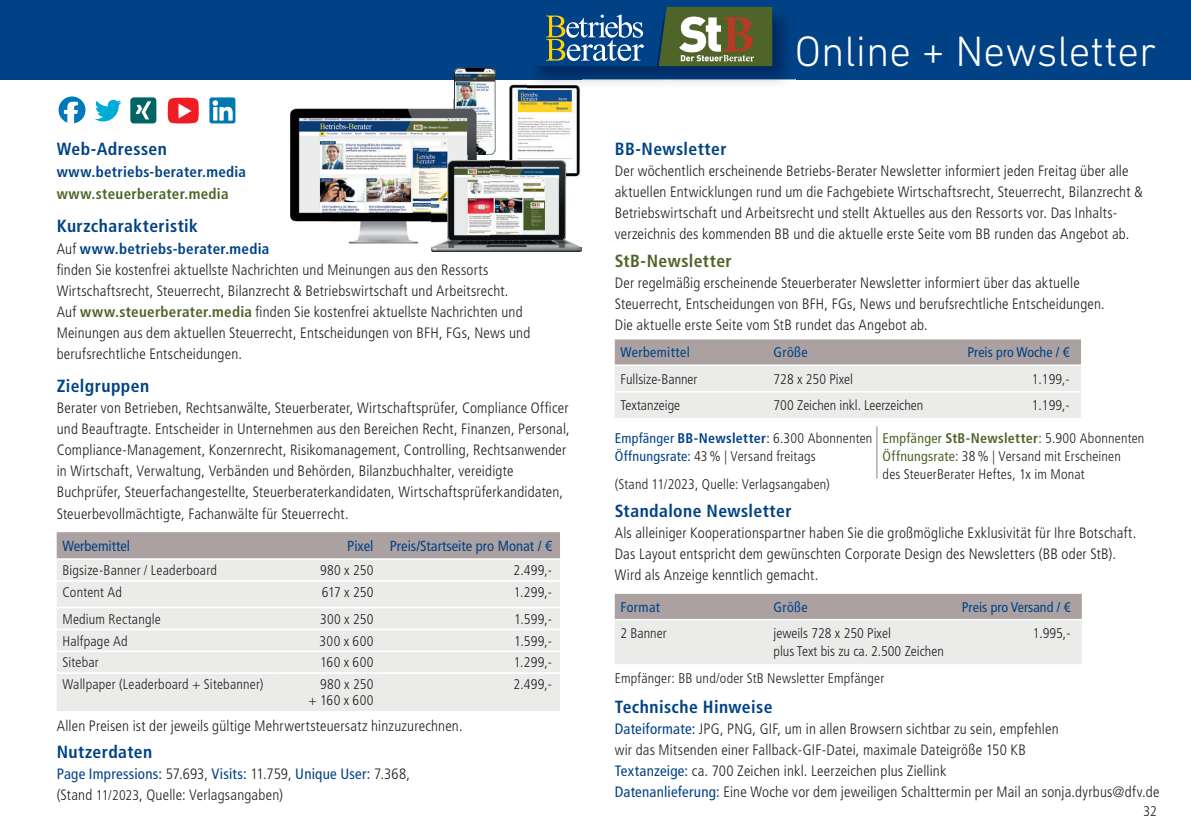
<style>
.page{position:relative;width:1191px;height:840px;background:#fff}
.page>*{position:absolute;margin:0;border:0;box-sizing:border-box;transform-origin:0 0}
.t1{font:300 43.2px "DIN Next LT Pro";color:#fff}
.t2{font:700 condensed 17.6px "Frutiger LT Std";letter-spacing:.025em;color:#014286}
.t3{font:700 condensed 17.6px "Frutiger LT Std";letter-spacing:.02em;color:#4f6428}
.t4{font:300 condensed 15px/21px "Frutiger LT Std";letter-spacing:.01em;color:#231f20}
.t5{font:700 condensed 15px "Frutiger LT Std";letter-spacing:.02em;color:#014286}
.t6{font:700 condensed 15px "Frutiger LT Std";letter-spacing:.02em;color:#4f6428}
.t7{font:condensed 14.6px "Frutiger LT Std";color:#014286}
.t8{font:300 condensed 14px/18px "Frutiger LT Std";letter-spacing:.015em;color:#231f20}
.t9{font:condensed 14px "Frutiger LT Std";letter-spacing:.015em;color:#014286}
.s1{font-weight:700;color:#014286}
.s2{font-weight:700;color:#4f6428}
.s3{font-weight:400;color:#014286}
.s4{font-size:14px}
.s5{font-weight:400;color:#4f6428}
</style>
<div class="page">
<div style="left:0;top:0;width:1191px;height:79px;background:#014286"></div>
<div style="left:57px;top:532px;width:503px;height:26px;background:#aba1a1"></div>
<div style="left:57px;top:560px;width:503px;height:150px;background:#ebebea"></div>
<hr style="left:57px;top:580px;width:217px;height:1px;background:#fff">
<hr style="left:274px;top:580px;width:107px;height:1px;background:#fff">
<hr style="left:381px;top:580px;width:179px;height:1px;background:#fff">
<hr style="left:57px;top:606px;width:217px;height:2px;background:#fff">
<hr style="left:274px;top:606px;width:107px;height:2px;background:#fff">
<hr style="left:381px;top:606px;width:179px;height:2px;background:#fff">
<hr style="left:57px;top:628px;width:217px;height:2px;background:#fff">
<hr style="left:274px;top:628px;width:107px;height:2px;background:#fff">
<hr style="left:381px;top:628px;width:179px;height:2px;background:#fff">
<hr style="left:57px;top:650px;width:217px;height:1px;background:#fff">
<hr style="left:274px;top:650px;width:107px;height:1px;background:#fff">
<hr style="left:381px;top:650px;width:179px;height:1px;background:#fff">
<hr style="left:57px;top:672px;width:217px;height:1px;background:#fff">
<hr style="left:274px;top:672px;width:107px;height:1px;background:#fff">
<hr style="left:381px;top:672px;width:179px;height:1px;background:#fff">
<img style="left:536px;top:6px;width:259px;height:78px">
<img style="left:536px;top:7px;width:123px;height:59px">
<svg style="left:546px;top:15px;width:98px;height:46px"></svg>
<img style="left:659px;top:7px;width:113px;height:59px">
<svg style="left:679px;top:17px;width:75px;height:44px;background:#9b916f"></svg>
<svg style="left:615px;top:339px;width:466px;height:79px;background:#d6d3d2"></svg>
<hr style="left:615px;top:364px;width:153px;height:2px;background:#fff">
<hr style="left:768px;top:364px;width:159px;height:2px;background:#fff">
<hr style="left:927px;top:364px;width:154px;height:2px;background:#fff">
<hr style="left:615px;top:391px;width:153px;height:1px;background:#fff">
<hr style="left:768px;top:391px;width:159px;height:1px;background:#fff">
<hr style="left:927px;top:391px;width:154px;height:1px;background:#fff">
<hr style="left:876px;top:426px;width:1px;height:52px;background:#77848c">
<svg style="left:615px;top:593px;width:466px;height:70px;background:#d4d1d0"></svg>
<hr style="left:615px;top:618px;width:153px;height:2px;background:#fff">
<hr style="left:768px;top:618px;width:184px;height:2px;background:#fff">
<hr style="left:952px;top:618px;width:129px;height:2px;background:#fff">
<svg style="left:95px;top:100px;width:26px;height:21px"></svg>
<svg style="left:59px;top:96px;width:26px;height:27px"></svg>
<div style="left:130px;top:97px;width:26px;height:26px;background:#026465;border-radius:4px"></div>
<svg style="left:136px;top:101px;width:15px;height:18px"></svg>
<svg style="left:209px;top:97px;width:26px;height:26px"></svg>
<div style="left:168px;top:98px;width:31px;height:25px;background:#ee1d23;border-radius:50%"></div>
<svg style="left:178px;top:103px;width:13px;height:15px"></svg>
<img style="left:505px;top:69px;width:76px;height:91px">
<img style="left:454px;top:68px;width:41px;height:87px">
<img style="left:290px;top:100px;width:199px;height:152px">
<img style="left:454px;top:100px;width:35px;height:55px">
<img style="left:431px;top:160px;width:150px;height:91px">
<p class="t2" style="left:57px;top:138px;width:112px">Web-Adressen</p>
<p class="t5" style="left:57px;top:163px;width:191px">www.betriebs-berater.media</p>
<p class="t6" style="left:57px;top:185px;width:173px">www.steuerberater.media</p>
<p class="t2" style="left:57px;top:215px;width:143px">Kurzcharakteristik</p>
<p class="t4" style="left:57px;top:238px;width:475px">Auf <span class="s1">www.betriebs-berater.media<br></span>finden Sie kostenfrei aktuellste Nachrichten und Meinungen aus den Ressorts Wirtschaftsrecht, Steuerrecht, Bilanzrecht &amp; Betriebswirtschaft und Arbeitsrecht.<br>Auf <span class="s2">www.steuerberater.media</span> finden Sie kostenfrei aktuellste Nachrichten und Meinungen aus dem aktuellen Steuerrecht, Entscheidungen von BFH, FGs, News und berufsrechtliche Entscheidungen.</p>
<p class="t2" style="left:57px;top:375px;width:94px">Zielgruppen</p>
<p class="t4" style="left:57px;top:397px;width:514px">Berater von Betrieben, Rechtsanwälte, Steuerberater, Wirtschaftsprüfer, Compliance Officer und Beauftragte. Entscheider in Unternehmen aus den Bereichen Recht, Finanzen, Personal, Compliance-Management, Konzernrecht, Risikomanagement, Controlling, Rechtsanwender in Wirtschaft, Verwaltung, Verbänden und Behörden, Bilanzbuchhalter, vereidigte Buchprüfer, Steuerfachangestellte, Steuerberaterkandidaten, Wirtschaftsprüferkandidaten, Steuerbevollmächtigte, Fachanwälte für Steuerrecht.</p>
<p class="t7" style="left:62px;top:537px;width:69px">Werbemittel</p>
<p class="t7" style="left:347px;top:537px;width:206px">Pixel Preis/Startseite pro Monat / €</p>
<p class="t8" style="left:62px;top:561px;width:156px">Bigsize-Banner / Leaderboard</p>
<p class="t8" style="left:320px;top:561px;width:55px">980 x 250</p>
<p class="t8" style="left:513px;top:561px;width:40px">2.499,-</p>
<p class="t8" style="left:62px;top:583px;width:61px">Content Ad</p>
<p class="t8" style="left:322px;top:583px;width:53px">617 x 250</p>
<p class="t8" style="left:514px;top:583px;width:40px">1.299,-</p>
<p class="t8" style="left:62px;top:609px;width:100px">Medium Rectangle</p>
<p class="t8" style="left:320px;top:609px;width:55px">300 x 250</p>
<p class="t8" style="left:514px;top:609px;width:39px">1.599,-</p>
<p class="t8" style="left:62px;top:631px;width:67px">Halfpage Ad</p>
<p class="t8" style="left:320px;top:631px;width:55px">300 x 600</p>
<p class="t8" style="left:514px;top:631px;width:39px">1.599,-</p>
<p class="t8" style="left:62px;top:653px;width:38px">Sitebar</p>
<p class="t8" style="left:320px;top:653px;width:55px">160 x 600</p>
<p class="t8" style="left:514px;top:653px;width:40px">1.299,-</p>
<p class="t8" style="left:62px;top:675px;width:203px">Wallpaper (Leaderboard + Sitebanner)</p>
<p class="t8" style="left:308px;top:676px;width:67px;line-height:16px;text-align:right">980 x 250 + 160 x 600</p>
<p class="t8" style="left:513px;top:675px;width:40px">2.499,-</p>
<p class="t4" style="left:57px;top:714px;width:407px">Allen Preisen ist der jeweils gültige Mehrwertsteuersatz hinzuzurechnen.</p>
<p class="t2" style="left:57px;top:741px;width:97px">Nutzerdaten</p>
<p class="t4" style="left:57px;top:763px;width:355px"><span class="s3">Page Impressions:</span> 57.693, <span class="s3">Visits:</span> 11.759, <span class="s3">Unique User:</span> 7.368, (Stand <span class="s4">11/2023</span>, Quelle: Verlagsangaben)</p>
<h1 class="t1" style="left:795px;top:26px;width:363px">Online + Newsletter</h1>
<p class="t2" style="left:615px;top:138px;width:113px">BB-Newsletter</p>
<p class="t4" style="left:615px;top:160px;width:529px">Der wöchentlich erscheinende Betriebs-Berater Newsletter informiert jeden Freitag über alle aktuellen Entwicklungen rund um die Fachgebiete Wirtschaftsrecht, Steuerrecht, Bilanzrecht &amp; Betriebswirtschaft und Arbeitsrecht und stellt Aktuelles aus den Ressorts vor. Das Inhalts&shy;verzeichnis des kommenden BB und die aktuelle erste Seite vom BB runden das Angebot ab.</p>
<p class="t3" style="left:615px;top:250px;width:119px">StB-Newsletter</p>
<p class="t4" style="left:615px;top:272px;width:491px">Der regelmäßig erscheinende Steuerberater Newsletter informiert über das aktuelle<br>Steuerrecht, Entscheidungen von BFH, FGs, News und berufsrechtliche Entscheidungen.<br>Die aktuelle erste Seite vom StB rundet das Angebot ab.</p>
<p class="t9" style="left:620px;top:344px;width:71px">Werbemittel</p>
<p class="t9" style="left:773px;top:344px;width:35px">Größe</p>
<p class="t9" style="left:967px;top:344px;width:104px">Preis pro Woche / €</p>
<p class="t8" style="left:620px;top:370px;width:79px">Fullsize-Banner</p>
<p class="t8" style="left:773px;top:370px;width:81px">728 x 250 Pixel</p>
<p class="t8" style="left:1031px;top:370px;width:39px">1.199,-</p>
<p class="t8" style="left:620px;top:396px;width:61px">Textanzeige</p>
<p class="t8" style="left:773px;top:396px;width:151px">700 Zeichen inkl. Leerzeichen</p>
<p class="t8" style="left:1031px;top:396px;width:39px">1.199,-</p>
<p class="t8" style="left:615px;top:428px;width:259px"><span class="s3">Empfänger</span> <span class="s1">BB-Newsletter</span><span class="s3">:</span> 6.300 Abonnenten<br><span class="s3">Öffnungsrate:</span> 43 % | Versand freitags</p>
<p class="t8" style="left:882px;top:428px;width:263px"><span class="s5">Empfänger</span> <span class="s2">StB-Newsletter</span><span class="s5">:</span> 5.900 Abonnenten<br><span class="s5">Öffnungsrate:</span> 38 % | Versand mit Erscheinen<br>des SteuerBerater Heftes, 1x im Monat</p>
<p class="t8" style="left:615px;top:475px;width:217px">(Stand 11/2023, Quelle: Verlagsangaben)</p>
<p class="t2" style="left:615px;top:500px;width:178px">Standalone Newsletter</p>
<p class="t4" style="left:615px;top:522px;width:523px">Als alleiniger Kooperationspartner haben Sie die großmögliche Exklusivität für Ihre Botschaft.<br>Das Layout entspricht dem gewünschten Corporate Design des Newsletters (BB oder StB).<br>Wird als Anzeige kenntlich gemacht.</p>
<p class="t9" style="left:620px;top:598px;width:41px">Format</p>
<p class="t9" style="left:773px;top:598px;width:35px">Größe</p>
<p class="t9" style="left:962px;top:598px;width:110px">Preis pro Versand / €</p>
<p class="t8" style="left:620px;top:624px;width:48px">2 Banner</p>
<p class="t8" style="left:773px;top:624px;width:172px">jeweils 728 x 250 Pixel<br>plus Text bis zu ca. 2.500 Zeichen</p>
<p class="t8" style="left:1032px;top:624px;width:39px">1.995,-</p>
<p class="t8" style="left:615px;top:668px;width:271px">Empfänger: BB und/oder StB Newsletter Empfänger</p>
<p class="t2" style="left:615px;top:695px;width:159px">Technische Hinweise</p>
<p class="t4" style="left:615px;top:717px;width:546px"><span class="s3">Dateiformate:</span> JPG, PNG, GIF, um in allen Browsern sichtbar zu sein, empfehlen<br>wir das Mitsenden einer Fallback-GIF-Datei, maximale Dateigröße 150 KB<br><span class="s3">Textanzeige:</span> ca. 700 Zeichen inkl. Leerzeichen plus Ziellink<br><span class="s3">Datenanlieferung:</span> Eine Woche vor dem jeweiligen Schalttermin per Mail an sonja.dyrbus@dfv.de</p>
<p class="t8" style="left:1143px;top:802px;width:15px">32</p>
</div>
